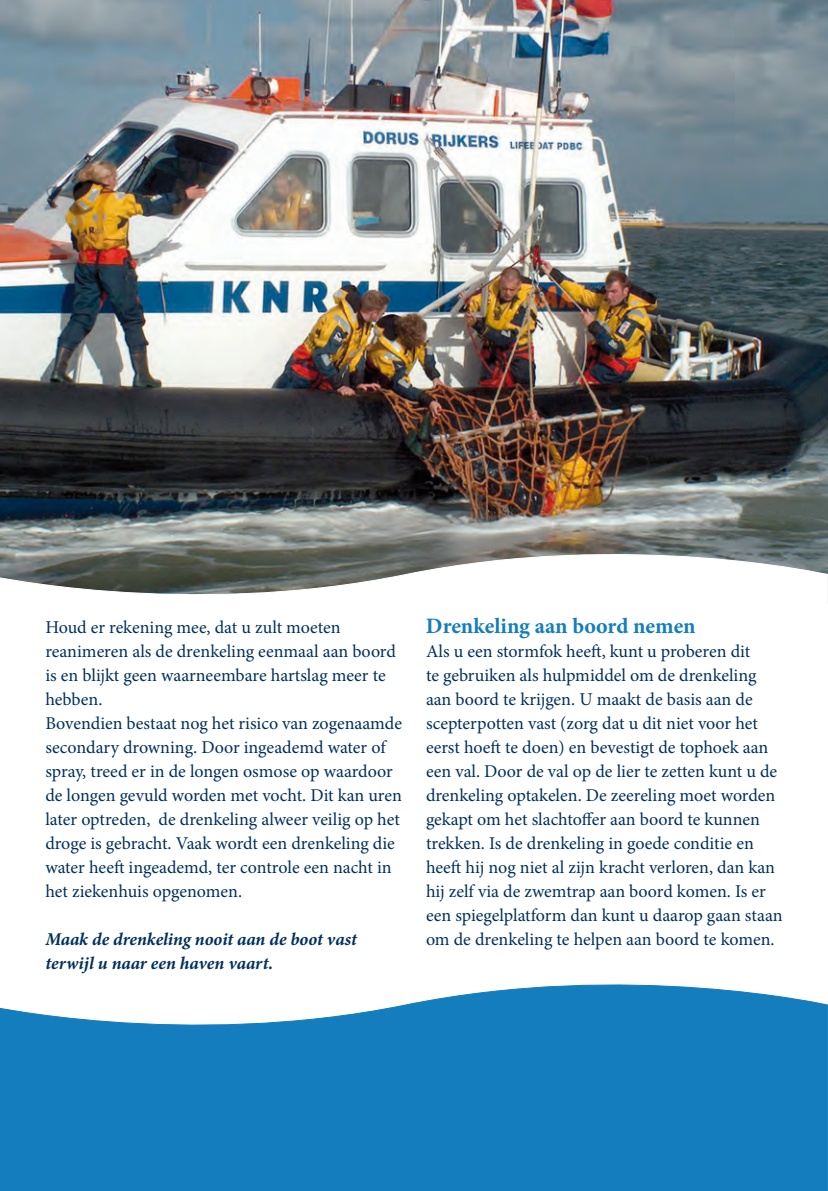
<style>
.page{position:relative;width:828px;height:1191px;background:#fff}
.page>*{position:absolute;margin:0;border:0;box-sizing:border-box;transform-origin:0 0}
.platte_tekst{font:700 22px "Minion Pro";color:#137dbd}
.platte_tekst-2{font:18px/24px "Minion Pro";color:#00305d}
.platte_tekst-3{font:italic 700 18px/24px "Minion Pro";letter-spacing:-.005em;color:#00305d}
</style>
<div class="page">
<img style="left:0;top:0;width:828px;height:529px">
<svg style="left:0;top:529px;width:828px;height:66px"></svg>
<svg style="left:0;top:984px;width:828px;height:207px;background:#2a89c3"></svg>
<p class="platte_tekst-2" style="left:45px;top:615px;width:352px">Houd er rekening mee, dat u zult moeten reanimeren als de drenkeling eenmaal aan boord is en blijkt geen waarneembare hartslag meer te hebben.</p>
<p class="platte_tekst-2" style="left:45px;top:711px;width:358px">Bovendien bestaat nog het risico van zogenaamde secondary drowning. Door ingeademd water of spray, treed er in de longen osmose op waardoor de longen gevuld worden met vocht. Dit kan uren later optreden, de drenkeling alweer veilig op het droge is gebracht. Vaak wordt een drenkeling die water heeft ingeademd, ter controle een nacht in het ziekenhuis opgenomen.</p>
<p class="platte_tekst-3" style="left:45px;top:927px;width:313px">Maak de drenkeling nooit aan de boot vast terwijl u naar een haven vaart.</p>
<p class="platte_tekst" style="left:426px;top:610px;width:271px">Drenkeling aan boord nemen</p>
<p class="platte_tekst-2" style="left:426px;top:639px;width:358px">Als u een stormfok heeft, kunt u proberen dit<br>te gebruiken als hulpmiddel om de drenkeling aan boord te krijgen. U maakt de basis aan de scepterpotten vast (zorg dat u dit niet voor het eerst hoeft te doen) en bevestigt de tophoek aan een val. Door de val op de lier te zetten kunt u de drenkeling optakelen. De zeereling moet worden gekapt om het slachtoffer aan boord te kunnen trekken. Is de drenkeling in goede conditie en heeft hij nog niet al zijn kracht verloren, dan kan hij zelf via de zwemtrap aan boord komen. Is er een spiegelplatform dan kunt u daarop gaan staan om de drenkeling te helpen aan boord te komen.</p>
</div>
